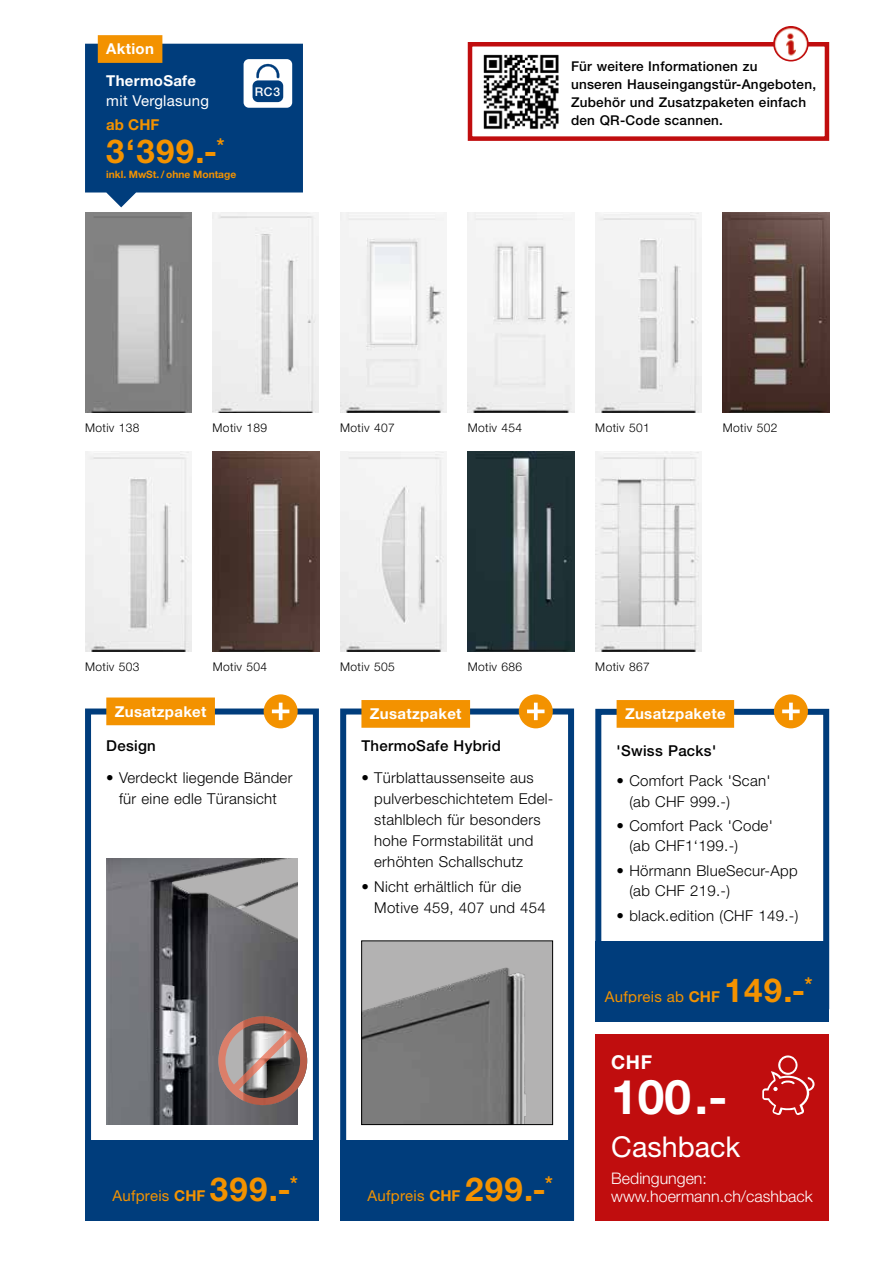
<style>
.page{position:relative;width:893px;height:1263px;background:#fff}
.page>*{position:absolute;margin:0;border:0;box-sizing:border-box;transform-origin:0 0}
.t1{font:700 47.85px "Hoermann Helvetica Neue";color:#fff}
.t2{font:700 33px "Hoermann Helvetica Neue";color:#f39200}
.t3{font:28.65px "Hoermann Helvetica Neue Rm";color:#fff}
.t4{font:700 19.2px "Hoermann Helvetica Neue";color:#fff}
.t5{font:300 15.9px/17.5px "Hoermann Helvetica Neue";color:#fff}
.t6{font:300 15px/21px "Hoermann Helvetica Neue";letter-spacing:.02em;color:#000}
.t7{font:15px "Hoermann Helvetica Neue Rm";letter-spacing:.02em;color:#f39200}
.t8{font:700 15px "Hoermann Helvetica Neue";letter-spacing:.02em;color:#fff}
.t9{font:500 15px "Hoermann Helvetica Neue";letter-spacing:.02em;color:#000}
.t10{font:15px "Hoermann Helvetica Neue Rm";letter-spacing:.02em;color:#fff}
.t11{font:700 15px "Hoermann Helvetica Neue";color:#f39200}
.t12{font:500 13.5px/18px "Hoermann Helvetica Neue";letter-spacing:.02em;color:#000}
.t13{font:300 12px "Hoermann Helvetica Neue";letter-spacing:.03em;color:#000}
.t14{font:500 12px "Hoermann Helvetica Neue";color:#fff}
.t15{font:700 10.2px "Hoermann Helvetica Neue";color:#f39200}
.s1{font-family:"Hoermann Helvetica Neue";font-weight:700}
.s2{font-family:"Hoermann Helvetica Neue";font-weight:700;font-size:33px}
</style>
<div class="page">
<img style="left:85px;top:212px;width:106px;height:200px">
<img style="left:213px;top:212px;width:106px;height:200px">
<img style="left:468px;top:212px;width:106px;height:200px">
<img style="left:340px;top:212px;width:106px;height:200px">
<img style="left:595px;top:212px;width:107px;height:200px">
<img style="left:723px;top:212px;width:106px;height:200px">
<img style="left:85px;top:452px;width:106px;height:199px">
<img style="left:213px;top:452px;width:106px;height:199px">
<img style="left:340px;top:452px;width:106px;height:199px">
<img style="left:468px;top:452px;width:106px;height:199px">
<img style="left:595px;top:452px;width:107px;height:199px">
<div style="left:340px;top:708px;width:234px;height:512px;border:6px solid #003d7c"></div>
<div style="left:340px;top:1140px;width:234px;height:80px;background:#003d7c"></div>
<div style="left:519px;top:694px;width:34px;height:34px;background:#f39200;border-radius:50%"></div>
<svg style="left:527px;top:703px;width:17px;height:17px"></svg>
<div style="left:361px;top:700px;width:109px;height:28px;background:#f39200"></div>
<div style="left:595px;top:941px;width:234px;height:80px;background:#003d7c"></div>
<div style="left:595px;top:709px;width:234px;height:300px;border:6px solid #003d7c"></div>
<svg style="left:617px;top:700px;width:117px;height:28px;background:#f39302"></svg>
<div style="left:774px;top:694px;width:34px;height:34px;background:#f39200;border-radius:50%"></div>
<svg style="left:782px;top:703px;width:18px;height:17px"></svg>
<img style="left:363px;top:943px;width:188px;height:180px">
<div style="left:361px;top:941px;width:192px;height:184px;border:1px solid #000"></div>
<img style="left:106px;top:858px;width:192px;height:267px">
<div style="left:85px;top:708px;width:234px;height:512px;border:6px solid #003d7c"></div>
<div style="left:85px;top:1140px;width:234px;height:80px;background:#003d7c"></div>
<div style="left:264px;top:694px;width:34px;height:34px;background:#f39200;border-radius:50%"></div>
<svg style="left:272px;top:703px;width:17px;height:17px"></svg>
<div style="left:106px;top:697px;width:109px;height:28px;background:#f39200"></div>
<div style="left:595px;top:1034px;width:234px;height:186px;background:#c00d0e"></div>
<svg style="left:218px;top:1016px;width:89px;height:89px;background:#987d78"></svg>
<svg style="left:85px;top:35px;width:218px;height:172px;background:#335f8a"></svg>
<img style="left:483px;top:54px;width:76px;height:75px">
<div style="left:468px;top:42px;width:361px;height:99px;border:4px solid #c00d0e"></div>
<img style="left:774px;top:27px;width:34px;height:34px;border-radius:17px">
<div style="left:773px;top:26px;width:36px;height:35px;border:2px solid #c00d0e;border-radius:50%"></div>
<p class="t8" style="left:106px;top:38px;width:49px">Aktion</p>
<p class="t8" style="left:106px;top:70px;width:91px">ThermoSafe</p>
<p class="t10" style="left:106px;top:90px;width:104px">mit Verglasung</p>
<p class="t11" style="left:106px;top:114px;width:55px">ab CHF</p>
<h2 class="t2" style="left:106px;top:128px;width:119px">3‘399.-<sup>*</sup></h2>
<p class="t15" style="left:106px;top:167px;width:131px">inkl. MwSt./ ohne Montage</p>
<p class="t14" style="left:255px;top:83px;width:27px">RC3</p>
<p class="t12" style="left:571px;top:57px;width:247px">Für weitere Informationen zu<br>unseren Hauseingangstür-Angeboten,<br>Zubehör und Zusatzpaketen einfach den QR-Code scannen.</p>
<p class="t13" style="left:85px;top:419px;width:56px">Motiv 138</p>
<p class="t13" style="left:213px;top:419px;width:56px">Motiv 189</p>
<p class="t13" style="left:340px;top:419px;width:56px">Motiv 407</p>
<p class="t13" style="left:468px;top:419px;width:56px">Motiv 454</p>
<p class="t13" style="left:595px;top:419px;width:56px">Motiv 501</p>
<p class="t13" style="left:723px;top:419px;width:56px">Motiv 502</p>
<p class="t13" style="left:85px;top:658px;width:56px">Motiv 503</p>
<p class="t13" style="left:213px;top:658px;width:56px">Motiv 504</p>
<p class="t13" style="left:340px;top:658px;width:56px">Motiv 505</p>
<p class="t13" style="left:468px;top:658px;width:56px">Motiv 686</p>
<p class="t13" style="left:595px;top:658px;width:56px">Motiv 867</p>
<p class="t8" style="left:115px;top:701px;width:93px">Zusatzpaket</p>
<p class="t9" style="left:106px;top:735px;width:51px">Design</p>
<p class="t6" style="left:106px;top:766px;width:188px;text-align:center">• Verdeckt liegende Bänder für eine edle Türansicht</p>
<p class="t7" style="left:112px;top:1185px;width:187px">Aufpreis <span class="s1">CHF</span> <span class="s2">399.-</span><sup>*</sup></p>
<p class="t8" style="left:370px;top:703px;width:93px">Zusatzpaket</p>
<p class="t9" style="left:361px;top:735px;width:141px">ThermoSafe Hybrid</p>
<p class="t6" style="left:374px;top:766px;width:181px;text-indent:-13px">• Türblattaussenseite aus pulverbeschichtetem Edel&shy;stahlblech für besonders hohe Formstabilität und erhöhten Schallschutz</p>
<p class="t6" style="left:374px;top:875px;width:173px;text-indent:-13px">• Nicht erhältlich für die<br>Motive 459, 407 und 454</p>
<p class="t7" style="left:367px;top:1185px;width:187px">Aufpreis <span class="s1">CHF</span> <span class="s2">299.-</span><sup>*</sup></p>
<p class="t8" style="left:625px;top:703px;width:102px">Zusatzpakete</p>
<p class="t9" style="left:617px;top:740px;width:101px">'Swiss Packs'</p>
<p class="t6" style="left:629px;top:770px;width:143px;line-height:20.2px;text-indent:-13px">• Comfort Pack 'Scan' (ab CHF 999.-)</p>
<p class="t6" style="left:629px;top:815px;width:145px;line-height:20.2px;text-indent:-13px">• Comfort Pack 'Code' (ab CHF1‘199.-)</p>
<p class="t6" style="left:629px;top:859px;width:170px;line-height:20.2px;text-indent:-13px">• Hörmann BlueSecur-App (ab CHF 219.-)</p>
<p class="t6" style="left:617px;top:904px;width:183px">• black.edition (CHF 149.-)</p>
<p class="t7" style="left:605px;top:986px;width:209px">Aufpreis ab <span class="s1">CHF</span> <span class="s2">149.-</span><sup>*</sup></p>
<p class="t4" style="left:611px;top:1049px;width:42px">CHF</p>
<h1 class="t1" style="left:611px;top:1063px;width:118px">100.-</h1>
<h3 class="t3" style="left:611px;top:1126px;width:131px">Cashback</h3>
<p class="t5" style="left:611px;top:1168px;width:203px">Bedingungen: www.hoermann.ch/cashback</p>
</div>
